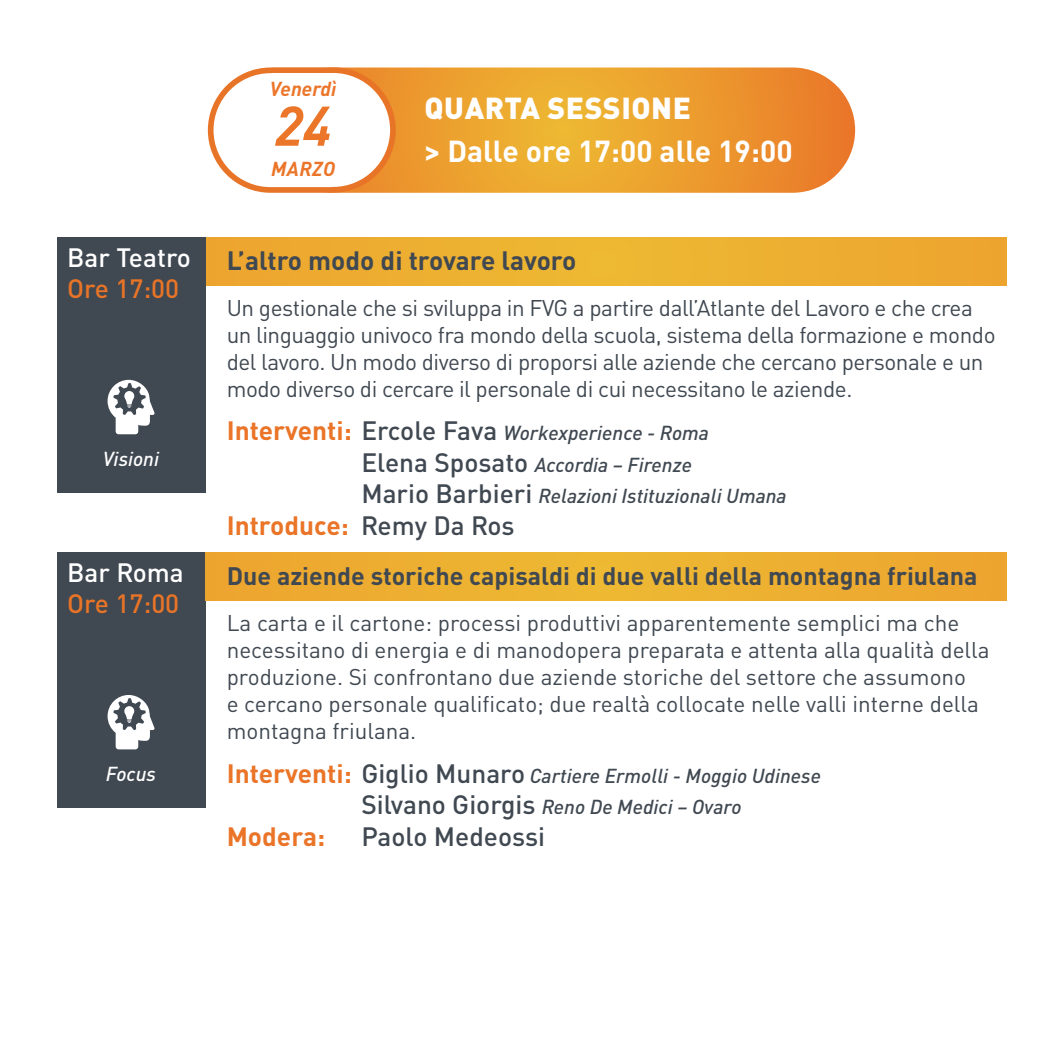
<style>
.page{position:relative;width:1063px;height:1063px;background:#fff}
.page>*{position:absolute;margin:0;border:0;box-sizing:border-box;transform-origin:0 0}
.t1{font:italic 700 55px "DIN Pro";color:#eb7529}
.t2{font:700 30px "DIN Pro";color:#fff}
.t3{font:900 30px "DIN Pro";letter-spacing:.02em;color:#fff}
.t4{font:700 26.25px "DIN Pro";color:#ea7427}
.t5{font:700 26.25px "DIN Pro";color:#404851}
.t6{font:500 26.25px "DIN Pro";color:#fff}
.t7{font:500 26.25px "DIN Pro";color:#e87427}
.t8{font:500 26.25px "DIN Pro";color:#404851}
.t9{font:700 25px "DIN Pro";color:#404851}
.t10{font:22.5px/27px "DIN Pro";letter-spacing:-.015em;color:#404851}
.t11{font:italic 500 20px/31.5px "DIN Pro";color:#404851}
.t12{font:italic 500 20px "DIN Pro";color:#fff}
.t13{font:italic 700 20px "DIN Pro";color:#eb7529}
.s1{font-weight:700;font-style:normal;font-size:26.25px;color:#ea7427}
.s2{font-style:normal;font-size:26.25px}
.s3{font-weight:500;color:#404851}
</style>
<div class="page">
<div style="left:205px;top:237px;width:801px;height:49px;background:#edae31"></div>
<div style="left:57px;top:553px;width:148px;height:255px;background:#404851"></div>
<div style="left:205px;top:553px;width:801px;height:48px;background:#edae31"></div>
<div style="left:57px;top:237px;width:148px;height:256px;background:#404851"></div>
<svg style="left:270px;top:68px;width:585px;height:125px;background:#ec9d2e"></svg>
<svg style="left:207px;top:67px;width:192px;height:126px"></svg>
<svg style="left:108px;top:380px;width:47px;height:54px"></svg>
<svg style="left:108px;top:695px;width:47px;height:54px"></svg>
<p class="t6" style="left:67px;top:236px;width:125px">Bar Teatro</p>
<p class="t7" style="left:67px;top:267px;width:114px">Ore 17:00</p>
<p class="t12" style="left:103px;top:443px;width:58px">Visioni</p>
<p class="t6" style="left:67px;top:551px;width:118px">Bar Roma</p>
<p class="t7" style="left:67px;top:583px;width:114px">Ore 17:00</p>
<p class="t12" style="left:106px;top:758px;width:52px">Focus</p>
<p class="t13" style="left:270px;top:72px;width:68px">Venerdì</p>
<h1 class="t1" style="left:275px;top:81px;width:58px">24</h1>
<p class="t13" style="left:271px;top:152px;width:66px">MARZO</p>
<h2 class="t3" style="left:424px;top:83px;width:268px">QUARTA SESSIONE</h2>
<h2 class="t2" style="left:424px;top:126px;width:370px">&gt; Dalle ore 17:00 alle 19:00</h2>
<p class="t5" style="left:227px;top:239px;width:351px">L’altro modo di trovare lavoro</p>
<p class="t10" style="left:227px;top:292px;width:770px">Un gestionale che si sviluppa in FVG a partire dall’Atlante del Lavoro e che crea un linguaggio univoco fra mondo della scuola, sistema della formazione e mondo del lavoro. Un modo diverso di proporsi alle aziende che cercano personale e un modo diverso di cercare il personale di cui necessitano le aziende.</p>
<p class="t11" style="left:361px;top:415px;width:427px;text-indent:-135px"><span class="s1">Interventi:</span> <span class="s2">Ercole Fava</span> Workexperience - Roma<br><span class="s2">Elena Sposato</span> Accordia – Firenze<br><span class="s2">Mario Barbieri</span> Relazioni Istituzionali Umana</p>
<p class="t4" style="left:227px;top:504px;width:290px">Introduce: <span class="s3">Remy Da Ros</span></p>
<p class="t9" style="left:227px;top:555px;width:752px">Due aziende storiche capisaldi di due valli della montagna friulana</p>
<p class="t10" style="left:227px;top:607px;width:764px">La carta e il cartone: processi produttivi apparentemente semplici ma che necessitano di energia e di manodopera preparata e attenta alla qualità della produzione. Si confrontano due aziende storiche del settore che assumono<br>e cercano personale qualificato; due realtà collocate nelle valli interne della montagna friulana.</p>
<p class="t11" style="left:361px;top:757px;width:461px;text-indent:-135px"><span class="s1">Interventi:</span> <span class="s2">Giglio Munaro</span> Cartiere Ermolli - Moggio Udinese<br><span class="s2">Silvano Giorgis</span> Reno De Medici – Ovaro</p>
<p class="t4" style="left:227px;top:814px;width:100px">Modera:</p>
<p class="t8" style="left:361px;top:815px;width:185px">Paolo Medeossi</p>
</div>
